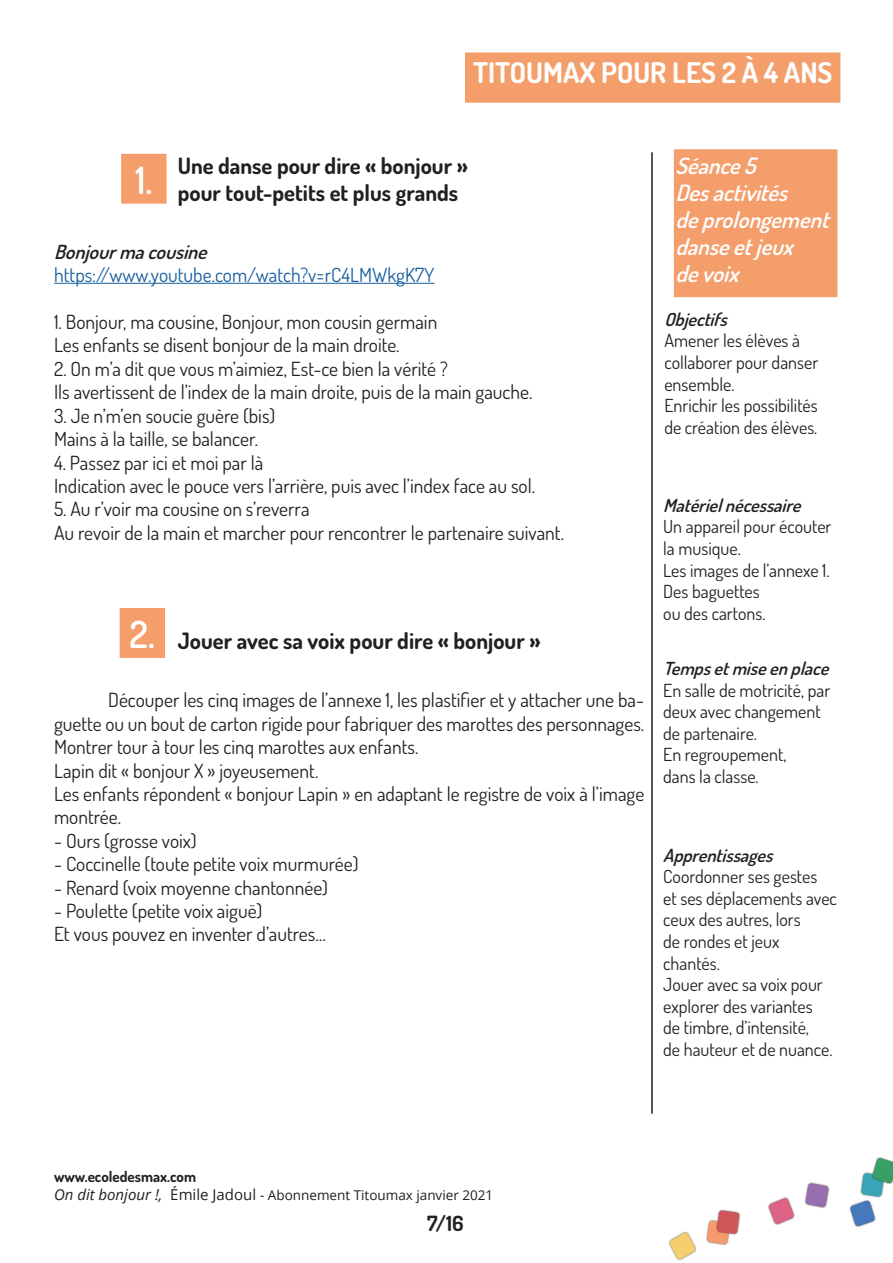
<style>
.page{position:relative;width:893px;height:1263px;background:#fff}
.page>*{position:absolute;margin:0;border:0;box-sizing:border-box;transform-origin:0 0}
.t1{font:600 37.5px "Dosis";color:#fff}
.t2{font:700 28.5px "Dosis";color:#fff}
.t3{font:700 22.5px "Dosis";color:#231f20}
.t4{font:italic 600 22.5px/27px "Dosis";color:#fff}
.t5{font:700 21px "Dosis";color:#231f20}
.t6{font:19.5px/23.4px "Dosis";color:#231f20;text-align:right}
.t7{font:19.5px "Dosis";color:#175d9e}
.t8{font:italic 600 19.5px "Dosis";color:#231f20}
.t9{font:18px/21.6px "Dosis";color:#231f20}
.t10{font:italic 600 18px "Dosis";color:#231f20}
.t11{font:700 15px "Dosis";color:#231f20}
.t12{font:13.5px "Open Sans";color:#231f20}
.s1{font-style:italic;font-size:15px}
.s2{font-size:15px}
</style>
<div class="page">
<div style="left:466px;top:53px;width:374px;height:49px;background:#f49e6c"></div>
<div style="left:465px;top:53px;width:375px;height:50px;border:2px solid #f49e6c"></div>
<div style="left:675px;top:150px;width:162px;height:146px;background:#f49e6c"></div>
<div style="left:674px;top:149px;width:163px;height:148px;border:2px solid #f49e6c"></div>
<hr style="left:651px;top:152px;width:2px;height:962px;background:#231f20">
<div style="left:122px;top:154px;width:44px;height:49px;background:#f49e6c"></div>
<div style="left:121px;top:154px;width:46px;height:50px;border:2px solid #f49e6c"></div>
<hr style="left:54px;top:283px;width:381px;height:1px;background:#175d9e">
<div style="left:120px;top:609px;width:44px;height:48px;background:#f49e6c"></div>
<div style="left:120px;top:608px;width:45px;height:50px;border:2px solid #f49e6c"></div>
<img style="left:669px;top:1157px;width:224px;height:103px">
<p class="t2" style="left:473px;top:54px;width:361px">TITOUMAX POUR LES 2 À 4 ANS</p>
<p class="t1" style="left:135px;top:156px;width:18px">1.</p>
<p class="t3" style="left:178px;top:151px;width:292px">Une danse pour dire « bonjour »</p>
<p class="t3" style="left:178px;top:178px;width:282px">pour tout-petits et plus grands</p>
<p class="t8" style="left:54px;top:239px;width:160px">Bonjourmacousine</p>
<p class="t7" style="left:54px;top:262px;width:382px">https://www.youtube.com/watch?v=rC4LMWkgK7Y</p>
<p class="t6" style="left:54px;top:310px;width:385px">1. Bonjour, ma cousine, Bonjour, mon cousin germain</p>
<p class="t6" style="left:54px;top:333px;width:347px">Les enfants se disent bonjour de la main droite.</p>
<p class="t6" style="left:54px;top:356px;width:395px">2. On m’a dit que vous m’aimiez, Est-ce bien la vérité ?</p>
<p class="t6" style="left:54px;top:380px;width:480px">Ils avertissent de l’index de la main droite, puis de la main gauche.</p>
<p class="t6" style="left:54px;top:403px;width:223px">3. Je n’m’en soucie guère (bis)</p>
<p class="t6" style="left:54px;top:427px;width:205px">Mains à la taille, se balancer.</p>
<p class="t6" style="left:54px;top:450px;width:211px">4. Passez par ici et moi par là</p>
<p class="t6" style="left:54px;top:473px;width:482px">Indication avec le pouce vers l’arrière, puis avec l’index face au sol.</p>
<p class="t6" style="left:54px;top:497px;width:257px">5. Au r’voir ma cousine on s’reverra</p>
<p class="t6" style="left:54px;top:520px;width:511px">Au revoir de la main et marcher pour rencontrer le partenaire suivant.</p>
<p class="t1" style="left:130px;top:610px;width:27px">2.</p>
<p class="t3" style="left:178px;top:626px;width:364px">Jouer avec sa voix pour dire « bonjour »</p>
<p class="t6" style="left:54px;top:688px;width:592px">Découper les cinq images de l’annexe 1, les plastifier et y attacher une ba-<br>guette ou un bout de carton rigide pour fabriquer des marottes des personnages.</p>
<p class="t6" style="left:54px;top:735px;width:366px">Montrer tour à tour les cinq marottes aux enfants.</p>
<p class="t6" style="left:54px;top:758px;width:266px">Lapin dit « bonjour X » joyeusement.</p>
<p class="t6" style="left:54px;top:781px;width:592px;text-align:left">Les enfants répondent « bonjour Lapin » en adaptant le registre de voix à l’image montrée.</p>
<p class="t6" style="left:54px;top:828px;width:144px">- Ours (grosse voix)</p>
<p class="t6" style="left:54px;top:852px;width:306px">- Coccinelle (toute petite voix murmurée)</p>
<p class="t6" style="left:54px;top:875px;width:276px">- Renard (voix moyenne chantonnée)</p>
<p class="t6" style="left:54px;top:898px;width:210px">- Poulette (petite voix aiguë)</p>
<p class="t6" style="left:54px;top:922px;width:273px">Et vous pouvez en inventer d’autres…</p>
<p class="t4" style="left:675px;top:152px;width:89px">Séance5</p>
<p class="t4" style="left:675px;top:179px;width:121px">Desactivités</p>
<p class="t4" style="left:675px;top:206px;width:162px">deprolongement danseetjeux</p>
<p class="t4" style="left:675px;top:260px;width:72px">devoix</p>
<p class="t10" style="left:664px;top:308px;width:70px">Objectifs</p>
<p class="t9" style="left:664px;top:330px;width:155px">Amener les élèves à collaborer pour danser ensemble.</p>
<p class="t9" style="left:664px;top:394px;width:155px">Enrichir les possibilités de création des élèves.</p>
<p class="t10" style="left:663px;top:493px;width:145px">Matérielnécessaire</p>
<p class="t9" style="left:663px;top:515px;width:170px">Un appareil pour écouter</p>
<p class="t9" style="left:663px;top:537px;width:79px">la musique.</p>
<p class="t9" style="left:663px;top:559px;width:168px">Les images de l’annexe 1.</p>
<p class="t9" style="left:663px;top:580px;width:98px">Des baguettes</p>
<p class="t9" style="left:663px;top:602px;width:104px">ou des cartons.</p>
<p class="t10" style="left:663px;top:657px;width:173px">Tempsetmiseenplace</p>
<p class="t9" style="left:663px;top:679px;width:169px">En salle de motricité, par deux avec changement de partenaire.</p>
<p class="t9" style="left:663px;top:743px;width:125px">En regroupement,</p>
<p class="t9" style="left:663px;top:765px;width:97px">dans la classe.</p>
<p class="t10" style="left:663px;top:843px;width:117px">Apprentissages</p>
<p class="t9" style="left:663px;top:865px;width:156px">Coordonner ses gestes</p>
<p class="t9" style="left:663px;top:887px;width:175px">et ses déplacements avec ceux des autres, lors</p>
<p class="t9" style="left:663px;top:930px;width:118px">de rondes et jeux</p>
<p class="t9" style="left:663px;top:952px;width:58px">chantés.</p>
<p class="t9" style="left:663px;top:973px;width:161px">Jouer avec sa voix pour explorer des variantes</p>
<p class="t9" style="left:663px;top:1016px;width:147px">de timbre, d’intensité,</p>
<p class="t9" style="left:663px;top:1038px;width:171px">de hauteur et de nuance.</p>
<p class="t11" style="left:54px;top:1167px;width:144px">www.ecoledesmax.com</p>
<p class="t12" style="left:54px;top:1186px;width:441px"><span class="s1">On dit bonjour !,</span> <span class="s2">Émile Jadoul</span> - Abonnement Titoumax janvier 2021</p>
<p class="t5" style="left:427px;top:1209px;width:38px">7/16</p>
</div>
